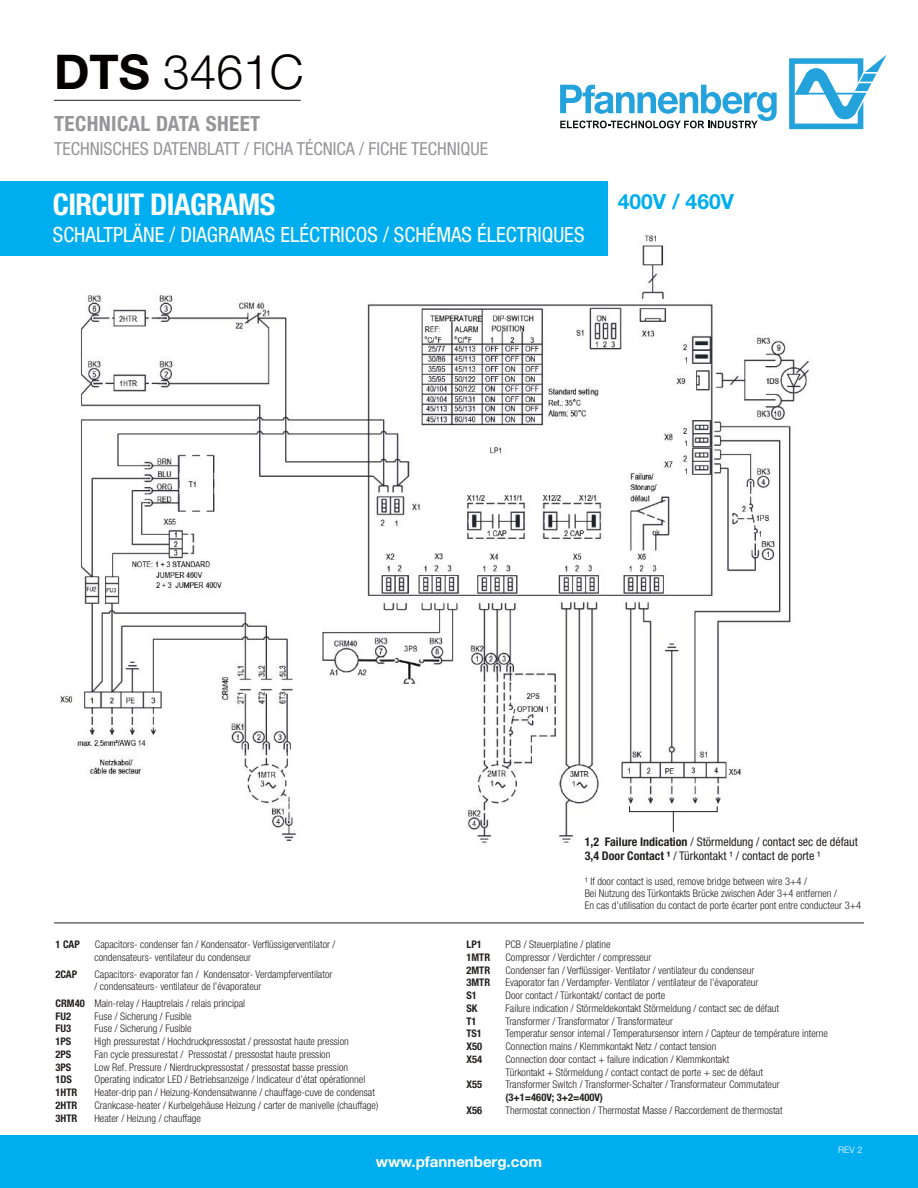
<style>
.page{position:relative;width:918px;height:1188px;background:#fff}
.page>*{position:absolute;margin:0;border:0;box-sizing:border-box;transform-origin:0 0}
.t1{font:300 48px "Helvetica Neue LT Std";color:#050000}
.t2{font:700 condensed 30px "Helvetica Neue LT Std";letter-spacing:-.02em;color:#fff}
.t3{font:condensed 21px "Helvetica Neue LT Std";color:#fff}
.t4{font:700 condensed 21px "Helvetica Neue LT Std";letter-spacing:.02em;color:#969698}
.t5{font:700 21px "Helvetica Neue LT Std";color:#00aeef}
.t6{font:condensed 18px "Helvetica Neue LT Std";color:#969698}
.t7{font:700 15px "Helvetica Neue LT Std";color:#fff}
.t8{font:condensed 12px/13.5px "Helvetica Neue LT Std";color:#241f1f}
.t9{font:300 condensed 10.5px/12.8px "Helvetica Neue LT Std";color:#241f1f}
.t10{font:700 condensed 10.5px "Helvetica Neue LT Std";color:#241f1f}
.t11{font:300 9px "Helvetica Neue LT Std";color:#fff}
.s1{font-weight:700}
</style>
<div class="page">
<svg style="left:789px;top:55px;width:98px;height:74px"></svg>
<svg style="left:560px;top:85px;width:217px;height:43px"></svg>
<div style="left:0;top:1135px;width:918px;height:53px;background:#00aeef"></div>
<hr style="left:54px;top:100px;width:247px;height:1px;background:#241f1f">
<img style="left:60px;top:224px;width:750px;height:622px">
<div style="left:629px;top:806px;width:88px;height:6px;border:1px solid #241f1f"></div>
<svg style="left:673px;top:812px;width:1px;height:20px"></svg>
<div style="left:0;top:181px;width:607px;height:75px;background:#00aeef"></div>
<hr style="left:54px;top:923px;width:810px;height:1px;background:#241f1f">
<h1 class="t1" style="left:54px;top:43px;width:251px"><span class="s1">DTS</span> 3461C</h1>
<h3 class="t4" style="left:54px;top:111px;width:208px">TECHNICAL DATA SHEET</h3>
<h3 class="t6" style="left:54px;top:138px;width:436px">TECHNISCHES DATENBLATT / FICHA TÉCNICA / FICHE TECHNIQUE</h3>
<h2 class="t2" style="left:53px;top:187px;width:224px">CIRCUIT DIAGRAMS</h2>
<h3 class="t3" style="left:53px;top:223px;width:533px">SCHALTPLÄNE / DIAGRAMAS ELÉCTRICOS / SCHÉMAS ÉLECTRIQUES</h3>
<h3 class="t5" style="left:618px;top:188px;width:117px">400V / 460V</h3>
<p class="t10" style="left:56px;top:938px;width:26px">1 CAP</p>
<p class="t9" style="left:94px;top:938px;width:243px">Capacitors- condenser fan / Kondensator- Verflüssigerventilator / condensateurs- ventilateur du condenseur</p>
<p class="t10" style="left:56px;top:967px;width:23px">2CAP</p>
<p class="t9" style="left:94px;top:967px;width:239px">Capacitors- evaporator fan / Kondensator- Verdampferventilator / condensateurs- ventilateur de l’évaporateur</p>
<p class="t9" style="left:56px;top:997px;width:191px"><span class="s1">CRM40</span> Main-relay / Hauptrelais / relais principal<br><span class="s1">FU2</span></p>
<p class="t9" style="left:94px;top:1009px;width:99px">Fuse / Sicherung / Fusible</p>
<p class="t10" style="left:56px;top:1022px;width:17px">FU3</p>
<p class="t9" style="left:94px;top:1022px;width:99px">Fuse / Sicherung / Fusible</p>
<p class="t10" style="left:56px;top:1035px;width:17px">1PS</p>
<p class="t9" style="left:94px;top:1035px;width:256px">High pressurestat / Hochdruckpressostat / pressostat haute pression</p>
<p class="t10" style="left:56px;top:1048px;width:17px">2PS</p>
<p class="t9" style="left:94px;top:1048px;width:237px">Fan cycle pressurestat / Pressostat / pressostat haute pression</p>
<p class="t10" style="left:56px;top:1060px;width:17px">3PS</p>
<p class="t9" style="left:94px;top:1060px;width:255px">Low Ref. Pressure / Nierdruckpressostat / pressostat basse pression</p>
<p class="t10" style="left:56px;top:1073px;width:18px">1DS</p>
<p class="t9" style="left:94px;top:1073px;width:272px">Operating indicator LED / Betriebsanzeige / Indicateur d’état opérationnel</p>
<p class="t10" style="left:56px;top:1086px;width:23px">1HTR</p>
<p class="t9" style="left:94px;top:1086px;width:282px">Heater-drip pan / Heizung-Kondensatwanne / chauffage-cuve de condensat</p>
<p class="t10" style="left:56px;top:1099px;width:23px">2HTR</p>
<p class="t9" style="left:94px;top:1099px;width:285px">Crankcase-heater / Kurbelgehäuse Heizung / carter de manivelle (chauffage)</p>
<p class="t10" style="left:56px;top:1111px;width:23px">3HTR</p>
<p class="t9" style="left:94px;top:1111px;width:108px">Heater / Heizung / chauffage</p>
<p class="t8" style="left:585px;top:835px;width:275px"><span class="s1">1,2 Failure Indication</span> / Störmeldung / contact sec de défaut<br><span class="s1">3,4 Door Contact ¹</span> / Türkontakt ¹ / contact de porte ¹</p>
<p class="t9" style="left:585px;top:876px;width:278px;line-height:12px">¹ If door contact is used, remove bridge between wire 3+4 /<br>Bei Nutzung des Türkontakts Brücke zwischen Ader 3+4 entfernen /<br>En cas d’utilisation du contact de porte écarter pont entre conducteur 3+4</p>
<p class="t10" style="left:467px;top:938px;width:17px">LP1</p>
<p class="t9" style="left:505px;top:938px;width:107px">PCB / Steuerplatine / platine</p>
<p class="t10" style="left:467px;top:951px;width:25px">1MTR</p>
<p class="t9" style="left:505px;top:951px;width:148px">Compressor / Verdichter / compresseur</p>
<p class="t10" style="left:467px;top:964px;width:25px">2MTR</p>
<p class="t9" style="left:505px;top:964px;width:250px">Condenser fan / Verflüssiger- Ventilator / ventilateur du condenseur</p>
<p class="t10" style="left:467px;top:976px;width:25px">3MTR</p>
<p class="t9" style="left:505px;top:976px;width:255px">Evaporator fan / Verdampfer- Ventilator / ventilateur de l’évaporateur</p>
<p class="t10" style="left:467px;top:989px;width:12px">S1</p>
<p class="t9" style="left:505px;top:989px;width:161px">Door contact / Türkontakt/ contact de porte</p>
<p class="t10" style="left:467px;top:1002px;width:13px">SK</p>
<p class="t9" style="left:505px;top:1002px;width:275px">Failure indication / Störmeldekontakt Störmeldung / contact sec de défaut</p>
<p class="t10" style="left:467px;top:1015px;width:12px">T1</p>
<p class="t9" style="left:505px;top:1015px;width:169px">Transformer / Transformator / Transformateur</p>
<p class="t10" style="left:467px;top:1027px;width:17px">TS1</p>
<p class="t9" style="left:505px;top:1027px;width:324px">Temperatur sensor internal / Temperatursensor intern / Capteur de température interne</p>
<p class="t10" style="left:467px;top:1040px;width:17px">X50</p>
<p class="t9" style="left:505px;top:1040px;width:212px">Connection mains / Klemmkontakt Netz / contact tension</p>
<p class="t10" style="left:467px;top:1053px;width:17px">X54</p>
<p class="t9" style="left:505px;top:1053px;width:259px">Connection door contact + failure indication / Klemmkontakt<br>Türkontakt + Störmeldung / contact contact de porte + sec de défaut</p>
<p class="t10" style="left:467px;top:1078px;width:17px">X55</p>
<p class="t9" style="left:505px;top:1078px;width:276px">Transformer Switch / Transformer-Schalter / Transformateur Commutateur</p>
<p class="t10" style="left:505px;top:1091px;width:99px">(3+1=460V; 3+2=400V)</p>
<p class="t10" style="left:467px;top:1104px;width:17px">X56</p>
<p class="t9" style="left:505px;top:1104px;width:279px">Thermostat connection / Thermostat Masse / Raccordement de thermostat</p>
<p class="t11" style="left:838px;top:1144px;width:26px">REV 2</p>
<h3 class="t7" style="left:376px;top:1152px;width:168px">www.pfannenberg.com</h3>
</div>
